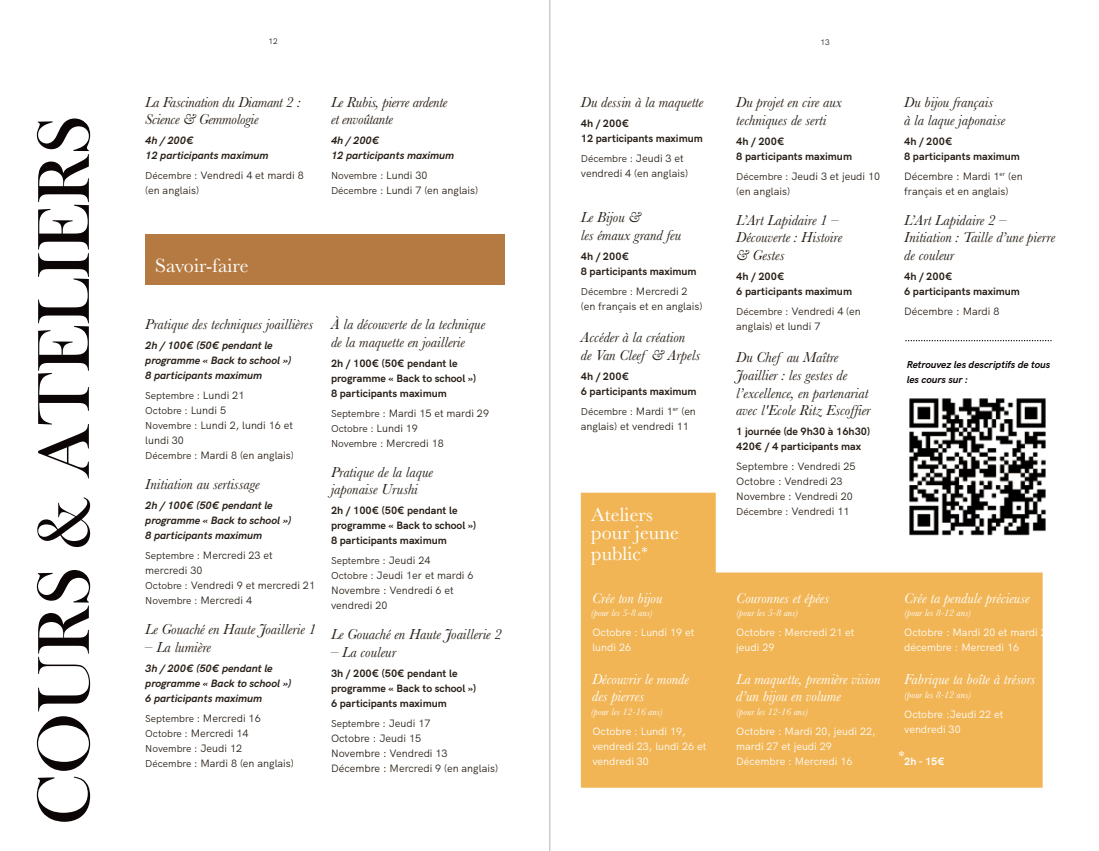
<style>
.page{position:relative;width:1099px;height:851px;background:#fff}
.page>*{position:absolute;margin:0;border:0;box-sizing:border-box;transform-origin:0 0}
.t1{font:76px "Bask Old Face";color:#0b0605}
.t2{font:20px/17.5px "Baskerville";letter-spacing:.005em;color:#fff}
.t3{font:italic 15px/17.5px "Baskerville";color:#271e16}
.t4{font:italic 15px/17.5px "Baskerville";color:#fff}
.t5{font:13.75px "Baskerville";color:#fff}
.t6{font:10.62px/15px "HK Grotesk";color:#271e16}
.t7{font:700 10.62px/15px "HK Grotesk";color:#271e16}
.t8{font:italic 700 10.62px/15px "HK Grotesk";color:#271e16}
.t9{font:10.62px/15px "HK Grotesk";color:#fff}
.t10{font:700 10.62px "HK Grotesk";color:#fff}
.t11{font:10px/15px "HK Grotesk";color:#271e16}
.t12{font:italic 10px "Baskerville";color:#fff}
.t13{font:italic 700 10px/15px "HK Grotesk";color:#0b0605}
.t14{font:8.12px "HK Grotesk";color:#271e16}
.s1{font-size:10px}
.s2{font-size:10.62px}
</style>
<div class="page">
<div style="left:146px;top:234px;width:359px;height:50px;background:#b47a41"></div>
<svg style="left:581px;top:492px;width:461px;height:295px;background:#f2bf6c"></svg>
<svg style="left:905px;top:340px;width:146px;height:1px"></svg>
<img style="left:893px;top:398px;width:153px;height:152px">
<hr style="left:549px;top:0;width:1px;height:850px;background:#b3b3b3">
<h1 class="t1" style="left:22px;top:825px;width:711px;rotate:-90deg">COURS &amp; ATELIERS</h1>
<p class="t14" style="left:268px;top:35px;width:11px">12</p>
<h3 class="t3" style="left:145px;top:93px;width:157px">La Fascination du Diamant 2 :<br>Science &amp; Gemmologie</h3>
<p class="t8" style="left:145px;top:132px;width:125px">4h / 200€<br>12 participants maximum</p>
<p class="t6" style="left:145px;top:167px;width:160px"><span class="s1">Décembre :</span> Vendredi 4 et mardi 8 (en anglais)</p>
<h3 class="t3" style="left:331px;top:93px;width:118px">Le Rubis, pierre ardente et envoûtante</h3>
<p class="t8" style="left:331px;top:132px;width:125px">4h / 200€<br>12 participants maximum</p>
<p class="t11" style="left:331px;top:167px;width:98px">Novembre : <span class="s2">Lundi 30</span></p>
<p class="t6" style="left:331px;top:182px;width:149px"><span class="s1">Décembre :</span> Lundi 7 (en anglais)</p>
<h2 class="t2" style="left:155px;top:257px;width:95px">Savoir-faire</h2>
<h3 class="t3" style="left:145px;top:315px;width:169px">Pratique des techniques joaillières</h3>
<p class="t8" style="left:145px;top:337px;width:147px">2h / 100€ (50€ pendant le programme « Back to school »)<br>8 participants maximum</p>
<p class="t11" style="left:145px;top:387px;width:101px">Septembre : <span class="s2">Lundi 21<br></span>Octobre : <span class="s2">Lundi 5</span></p>
<p class="t6" style="left:145px;top:417px;width:150px"><span class="s1">Novembre :</span> Lundi 2, lundi 16 et lundi 30<br><span class="s1">Décembre :</span> Mardi 8 (en anglais)</p>
<h3 class="t3" style="left:145px;top:475px;width:116px">Initiation au sertissage</h3>
<p class="t8" style="left:145px;top:497px;width:147px">2h / 100€ (50€ pendant le programme « Back to school »)<br>8 participants maximum</p>
<p class="t6" style="left:145px;top:547px;width:171px"><span class="s1">Septembre :</span> Mercredi 23 et mercredi 30<br><span class="s1">Octobre :</span> Vendredi 9 et mercredi 21</p>
<p class="t11" style="left:145px;top:592px;width:108px">Novembre : <span class="s2">Mercredi 4</span></p>
<h3 class="t3" style="left:145px;top:620px;width:172px">Le Gouaché en Haute Joaillerie 1</h3>
<h3 class="t3" style="left:145px;top:638px;width:67px">– La lumière</h3>
<p class="t8" style="left:145px;top:659px;width:147px">3h / 200€ (50€ pendant le programme « Back to school »)<br>6 participants maximum</p>
<p class="t11" style="left:145px;top:710px;width:117px">Septembre : <span class="s2">Mercredi 16</span></p>
<p class="t6" style="left:145px;top:724px;width:105px"><span class="s1">Octobre :</span> Mercredi 14</p>
<p class="t11" style="left:145px;top:740px;width:98px">Novembre : <span class="s2">Jeudi 12</span></p>
<p class="t6" style="left:145px;top:754px;width:150px"><span class="s1">Décembre :</span> Mardi 8 (en anglais)</p>
<h3 class="t3" style="left:331px;top:315px;width:156px">À la découverte de la technique de la maquette en joaillerie</h3>
<p class="t7" style="left:331px;top:354px;width:147px">2h / 100€ (50€ pendant le programme « Back to school »)<br>8 participants maximum</p>
<p class="t6" style="left:331px;top:404px;width:159px"><span class="s1">Septembre :</span> Mardi 15 et mardi 29</p>
<p class="t11" style="left:331px;top:420px;width:88px">Octobre : <span class="s2">Lundi 19</span></p>
<p class="t6" style="left:331px;top:434px;width:114px"><span class="s1">Novembre :</span> Mercredi 18</p>
<h3 class="t3" style="left:331px;top:463px;width:103px">Pratique de la laque japonaise Urushi</h3>
<p class="t7" style="left:331px;top:502px;width:147px">2h / 100€ (50€ pendant le programme « Back to school »)<br>8 participants maximum</p>
<p class="t11" style="left:331px;top:552px;width:101px">Septembre : <span class="s2">Jeudi 24</span></p>
<p class="t6" style="left:331px;top:567px;width:144px"><span class="s1">Octobre :</span> Jeudi 1er et mardi 6<br>Novembre : Vendredi 6 et vendredi 20</p>
<h3 class="t3" style="left:331px;top:625px;width:172px">Le Gouaché en Haute Joaillerie 2</h3>
<h3 class="t3" style="left:331px;top:643px;width:67px">– La couleur</h3>
<p class="t7" style="left:331px;top:664px;width:147px">3h / 200€ (50€ pendant le programme « Back to school »)<br>6 participants maximum</p>
<p class="t11" style="left:331px;top:715px;width:101px">Septembre : <span class="s2">Jeudi 17</span></p>
<p class="t6" style="left:331px;top:729px;width:168px">Octobre : Jeudi 15<br>Novembre : Vendredi 13<br>Décembre : Mercredi 9 (en anglais)</p>
<h3 class="t3" style="left:581px;top:94px;width:124px">Du dessin à la maquette</h3>
<p class="t7" style="left:581px;top:115px;width:123px">4h / 200€<br>12 participants maximum</p>
<p class="t11" style="left:581px;top:150px;width:104px">Décembre : <span class="s2">Jeudi 3 et</span></p>
<p class="t6" style="left:581px;top:165px;width:109px">vendredi 4 (en anglais)</p>
<h3 class="t3" style="left:581px;top:209px;width:102px">Le Bijou &amp;<br>les émaux grand feu</h3>
<p class="t7" style="left:581px;top:248px;width:117px">4h / 200€<br>8 participants maximum</p>
<p class="t11" style="left:581px;top:283px;width:108px">Décembre : <span class="s2">Mercredi 2</span></p>
<p class="t6" style="left:581px;top:298px;width:123px">(en français et en anglais)</p>
<h3 class="t3" style="left:581px;top:329px;width:121px">Accéder à la création<br>de Van Cleef &amp; Arpels</h3>
<p class="t7" style="left:581px;top:368px;width:117px">4h / 200€<br>6 participants maximum</p>
<p class="t11" style="left:581px;top:403px;width:117px">Décembre : <span class="s2">Mardi 1</span><sup>er</sup> <span class="s2">(en</span></p>
<p class="t6" style="left:581px;top:418px;width:109px">anglais) et vendredi 11</p>
<h2 class="t2" style="left:591px;top:506px;width:89px">Ateliers pour jeune</h2>
<h2 class="t2" style="left:591px;top:545px;width:51px">public</h2>
<p class="t5" style="left:642px;top:542px;width:7px">*</p>
<h3 class="t4" style="left:592px;top:589px;width:72px">Crée ton bijou</h3>
<p class="t12" style="left:591px;top:606px;width:63px">(pour les 5-8 ans)</p>
<p class="t9" style="left:592px;top:624px;width:103px">Octobre : Lundi 19 et lundi 26</p>
<h3 class="t4" style="left:592px;top:670px;width:98px">Découvrir le monde des pierres</h3>
<p class="t12" style="left:591px;top:705px;width:73px">(pour les 12-16 ans)</p>
<p class="t9" style="left:592px;top:723px;width:115px">Octobre : Lundi 19, vendredi 23, lundi 26 et vendredi 30</p>
<p class="t14" style="left:820px;top:36px;width:11px">13</p>
<h3 class="t3" style="left:736px;top:94px;width:107px">Du projet en cire aux techniques de serti</h3>
<p class="t7" style="left:736px;top:133px;width:117px">4h / 200€<br>8 participants maximum</p>
<p class="t6" style="left:736px;top:168px;width:145px"><span class="s1">Décembre :</span> Jeudi 3 et jeudi 10 (en anglais)</p>
<h3 class="t3" style="left:736px;top:211px;width:107px">L’Art Lapidaire 1 –<br>Découverte : Histoire &amp; Gestes</h3>
<p class="t7" style="left:736px;top:268px;width:117px">4h / 200€<br>6 participants maximum</p>
<p class="t6" style="left:736px;top:303px;width:126px"><span class="s1">Décembre :</span> Vendredi 4 (en anglais) et lundi 7</p>
<h3 class="t3" style="left:736px;top:349px;width:136px">Du Chef au Maître<br>Joaillier : les gestes de l’excellence, en partenariat avec l'Ecole Ritz Escoffier</h3>
<p class="t7" style="left:736px;top:423px;width:135px">1 journée (de 9h30 à 16h30)<br>420€ / 4 participants max</p>
<p class="t6" style="left:736px;top:458px;width:121px">Septembre : Vendredi 25<br>Octobre : Vendredi 23<br>Novembre : Vendredi 20<br><span class="s1">Décembre :</span> Vendredi 11</p>
<h3 class="t3" style="left:904px;top:94px;width:103px">Du bijou français<br>à la laque japonaise</h3>
<p class="t7" style="left:904px;top:133px;width:117px">4h / 200€<br>8 participants maximum</p>
<p class="t6" style="left:904px;top:168px;width:120px">Décembre : Mardi 1<sup>er</sup> (en français et en anglais)</p>
<h3 class="t3" style="left:904px;top:211px;width:153px">L’Art Lapidaire 2 –<br>Initiation : Taille d’une pierre de couleur</h3>
<p class="t7" style="left:904px;top:268px;width:117px">4h / 200€<br>6 participants maximum</p>
<p class="t6" style="left:904px;top:303px;width:97px">Décembre : Mardi 8</p>
<p class="t13" style="left:906px;top:356px;width:145px">Retrouvez les descriptifs de tous les cours sur :</p>
<h3 class="t4" style="left:736px;top:589px;width:94px">Couronnes et épées</h3>
<p class="t12" style="left:736px;top:606px;width:64px">(pour les 5-8 ans)</p>
<p class="t9" style="left:736px;top:624px;width:120px">Octobre : Mercredi 21 et jeudi 29</p>
<h3 class="t4" style="left:736px;top:670px;width:146px">La maquette, première vision d’un bijou en volume</h3>
<p class="t12" style="left:736px;top:705px;width:74px">(pour les 12-16 ans)</p>
<p class="t9" style="left:736px;top:723px;width:141px">Octobre : Mardi 20, jeudi 22, mardi 27 et jeudi 29<br>Décembre : Mercredi 16</p>
<h3 class="t4" style="left:904px;top:589px;width:127px">Crée ta pendule précieuse</h3>
<p class="t12" style="left:904px;top:606px;width:69px">(pour les 8-12 ans)</p>
<p class="t9" style="left:904px;top:624px;width:150px">Octobre : Mardi 20 et mardi 27 décembre : Mercredi 16</p>
<h3 class="t4" style="left:904px;top:670px;width:132px">Fabrique ta boîte à trésors</h3>
<p class="t12" style="left:904px;top:687px;width:69px">(pour les 8-12 ans)</p>
<p class="t9" style="left:904px;top:705px;width:101px">Octobre :Jeudi 22 et vendredi 30</p>
<p class="t10" style="left:904px;top:753px;width:42px">2h - 15€</p>
<p class="t5" style="left:898px;top:746px;width:7px">*</p>
</div>
